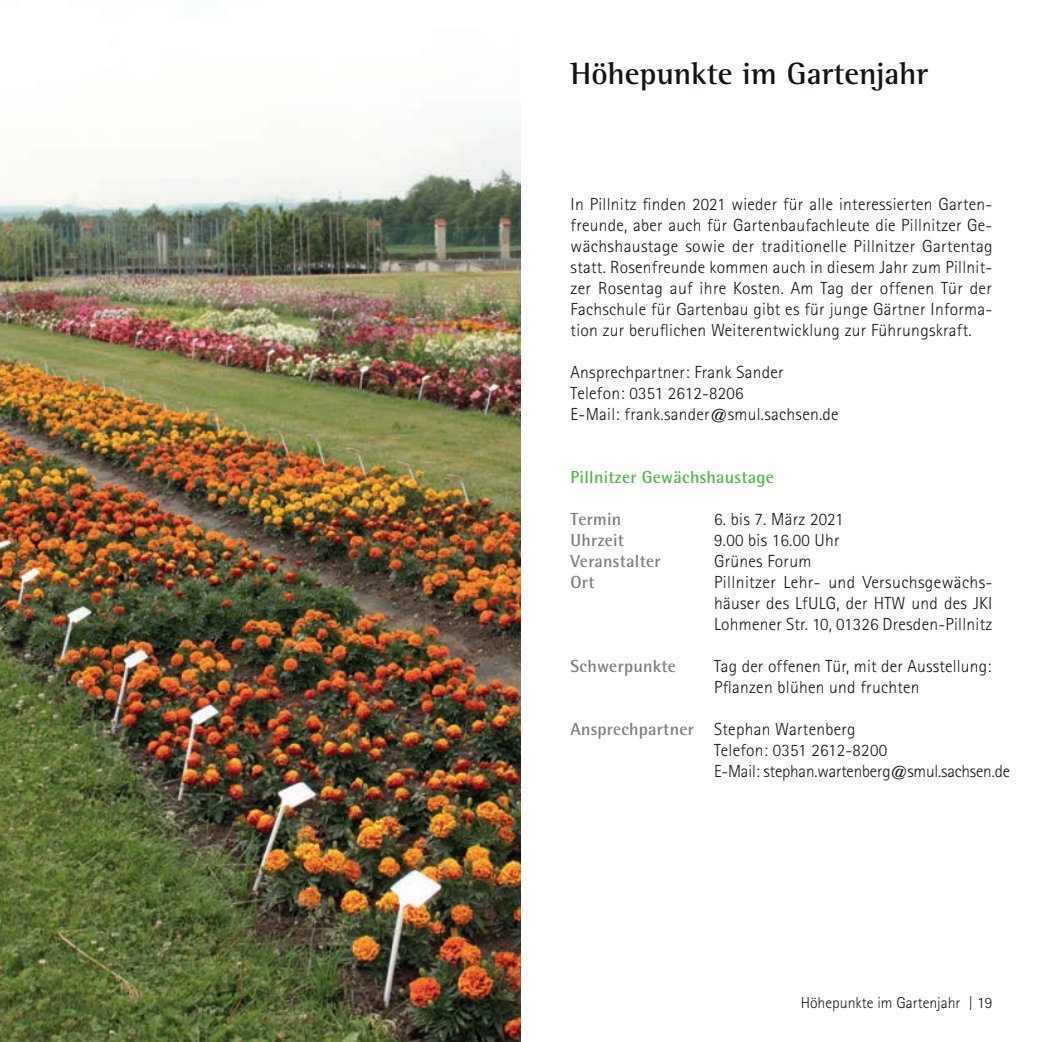
<style>
.page{position:relative;width:1042px;height:1042px;background:#fff}
.page>*{position:absolute;margin:0;border:0;box-sizing:border-box;transform-origin:0 0}
.t1{font:700 31.5px "Rotis Semi Serif";color:#111416}
.t2{font:300 17.5px/21px "Rotis Sans Serif";letter-spacing:.015em;color:#111416;text-align:justify}
.t3{font:300 17.5px/21px "Rotis Sans Serif";letter-spacing:-.01em;color:#111416}
.t4{font:700 17.5px "Rotis Semi Sans";letter-spacing:.015em;color:#7c7f7f}
.t5{font:700 17.5px "Rotis Semi Sans";letter-spacing:.015em;color:#51b949}
.t6{font:300 15.75px "Rotis Sans Serif";color:#111416}
.s1{font-family:"Rotis Semi Sans";font-weight:700;color:#7c7f7f}
</style>
<div class="page">
<img style="left:0;top:128px;width:521px;height:914px">
<h1 class="t1" style="left:570px;top:55px;width:359px">Höhepunkte im Gartenjahr</h1>
<p class="t2" style="left:570px;top:194px;width:424px">In Pillnitz finden 2021 wieder für alle interessierten Garten&shy;freunde, aber auch für Gartenbaufachleute die Pillnitzer Ge&shy;wächshaustage sowie der traditionelle Pillnitzer Gartentag statt. Rosenfreunde kommen auch in diesem Jahr zum Pillnit&shy;zer Rosentag auf ihre Kosten. Am Tag der offenen Tür der Fachschule für Gartenbau gibt es für junge Gärtner Informa&shy;tion zur beruflichen Weiterentwicklung zur Führungskraft.</p>
<p class="t2" style="left:570px;top:362px;width:270px;text-align:left">Ansprechpartner: Frank Sander<br>Telefon: 0351 2612-8206<br>E-Mail: frank.sander@smul.sachsen.de</p>
<p class="t5" style="left:570px;top:466px;width:205px">Pillnitzer Gewächshaustage</p>
<p class="t4" style="left:570px;top:508px;width:52px">Termin</p>
<p class="t2" style="left:714px;top:509px;width:131px">6. bis 7. März 2021</p>
<p class="t4" style="left:570px;top:529px;width:55px">Uhrzeit</p>
<p class="t2" style="left:714px;top:530px;width:127px">9.00 bis 16.00 Uhr</p>
<p class="t4" style="left:570px;top:550px;width:92px">Veranstalter</p>
<p class="t2" style="left:714px;top:551px;width:99px">Grünes Forum</p>
<p class="t4" style="left:570px;top:571px;width:25px">Ort</p>
<p class="t2" style="left:714px;top:572px;width:280px">Pillnitzer Lehr- und Versuchsgewächs&shy;häuser des LfULG, der HTW und des JKI Lohmener Str. 10, 01326 Dresden-Pillnitz</p>
<p class="t4" style="left:570px;top:655px;width:107px">Schwerpunkte</p>
<p class="t2" style="left:714px;top:656px;width:279px">Tag der offenen Tür, mit der Ausstellung:<br>Pflanzen blühen und fruchten</p>
<p class="t3" style="left:714px;top:719px;width:297px;text-indent:-144px"><span class="s1">Ansprechpartner</span> Stephan Wartenberg<br>Telefon: 0351 2612-8200<br>E-Mail: stephan.wartenberg@smul.sachsen.de</p>
<p class="t6" style="left:801px;top:994px;width:193px">Höhepunkte im Gartenjahr | 19</p>
</div>
